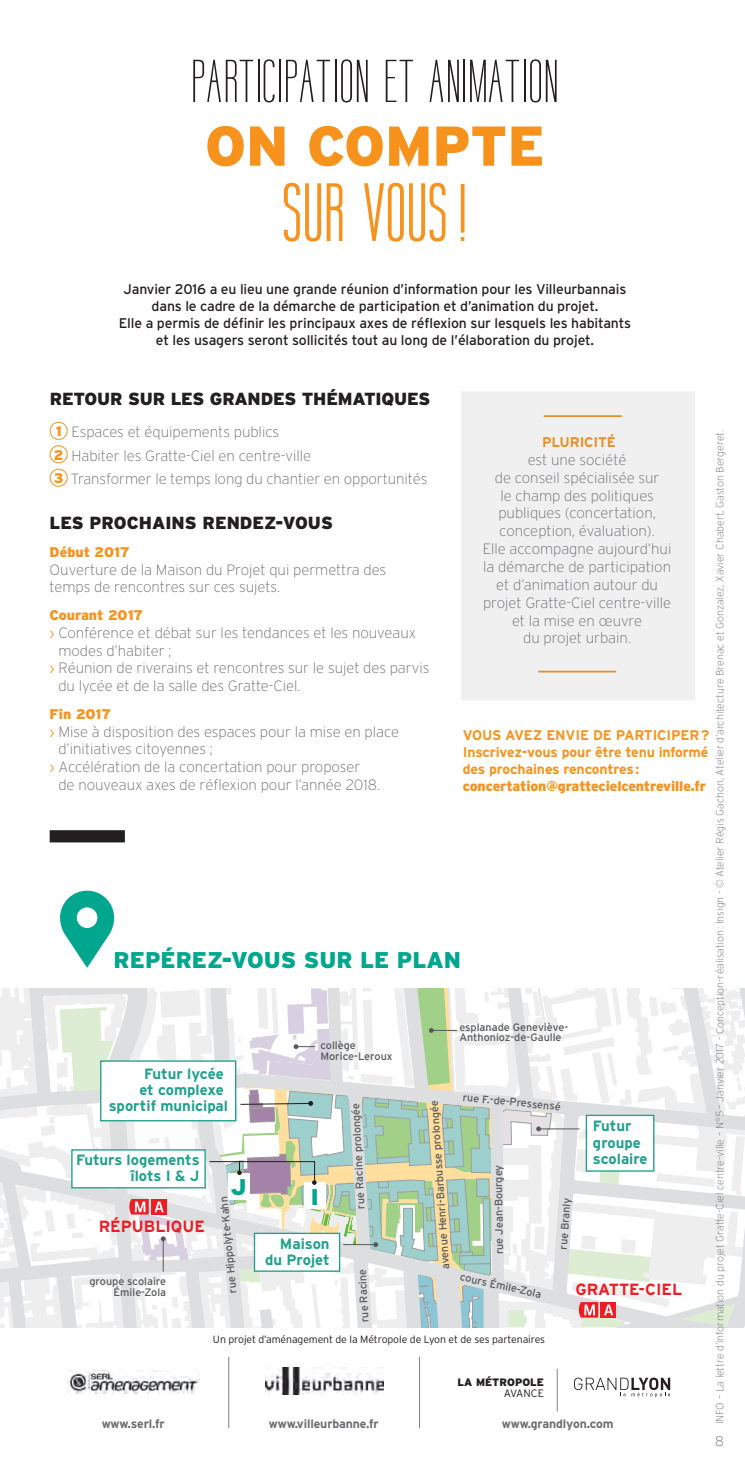
<style>
.page{position:relative;width:745px;height:1474px;background:#fff}
.page>*{position:absolute;margin:0;border:0;box-sizing:border-box;transform-origin:0 0}
.t1{font:700 71.75px "Sweetmix 1";color:#f7931d}
.t2{font:900 56px "Interstate";color:#f7931d}
.t3{font:52.5px "Sweetmix 1";color:#231f20}
.t4{font:900 22.75px "Interstate";color:#00a78e}
.t5{font:900 17.5px "Interstate";letter-spacing:-.01em;color:#231f20}
.t6{font:700 16.28px "Interstate";color:#ee1d23}
.t7{font:200 14.88px/17.8px "Interstate";color:#6c6d70}
.t8{font:700 14.88px/16.3px "Interstate";color:#20a18c;text-align:right}
.t9{font:14px/16.8px "Interstate";letter-spacing:-.01em;color:#231f20;text-align:center}
.t10{font:700 14px/16.8px "Interstate";letter-spacing:-.01em;color:#f7931d;text-align:justify}
.t11{font:900 14px "Interstate";letter-spacing:-.01em;color:#f7931d}
.t12{font:200 14px "Interstate";color:#6c6d70}
.t13{font:700 12.25px "Interstate";letter-spacing:-.01em;color:#6c6d70}
.t14{font:10.85px/10.8px "Interstate";color:#57585a}
.t15{font:900 10.67px "Interstate";color:#231f20}
.t16{font:300 10.67px "Interstate";color:#231f20}
.t17{font:200 10.5px "Interstate";color:#6c6d70}
.t18{font:300 10.5px "Interstate";letter-spacing:-.01em;color:#231f20}
.s1{font-weight:900;font-size:14px;color:#f7931d}
.s2{font-weight:300;font-size:14px;color:#f7931d}
</style>
<div class="page">
<div style="left:50px;top:422px;width:18px;height:18px;border:1px solid #f7931d;border-radius:50%"></div>
<div style="left:50px;top:445px;width:18px;height:18px;border:1px solid #f7931d;border-radius:50%"></div>
<div style="left:50px;top:469px;width:18px;height:17px;border:1px solid #f7931d;border-radius:50%"></div>
<div style="left:50px;top:830px;width:75px;height:12px;background:#231f20"></div>
<svg style="left:60px;top:890px;width:54px;height:77px"></svg>
<div style="left:460px;top:391px;width:234px;height:309px;background:#f0f0f0"></div>
<img style="left:68px;top:1370px;width:131px;height:23px">
<img style="left:265px;top:1367px;width:118px;height:27px">
<hr style="left:228px;top:1356px;width:1px;height:71px;background:#808285">
<hr style="left:419px;top:1356px;width:1px;height:71px;background:#808285">
<svg style="left:574px;top:1377px;width:95px;height:20px"></svg>
<hr style="left:556px;top:1368px;width:1px;height:43px;background:#808285">
<svg style="left:0;top:988px;width:744px;height:340px"></svg>
<h3 class="t3" style="left:191px;top:50px;width:369px">PARTICIPATION ET ANIMATION</h3>
<h2 class="t2" style="left:205px;top:114px;width:341px">ON COMPTE</h2>
<h1 class="t1" style="left:282px;top:170px;width:186px">SUR VOUS!</h1>
<p class="t9" style="left:119px;top:281px;width:513px">Janvier 2016 a eu lieu une grande réunion d’information pour les Villeurbannais dans le cadre de la démarche de participation et d’animation du projet.<br>Elle a permis de définir les principaux axes de réflexion sur lesquels les habitants et les usagers seront sollicités tout au long de l’élaboration du projet.</p>
<p class="t5" style="left:50px;top:389px;width:382px">RETOUR SUR LES GRANDES THÉMATIQUES</p>
<p class="t7" style="left:54px;top:420px;width:375px;line-height:23.4px"><span class="s1">1</span> Espaces et équipements publics<br><span class="s1">2</span> Habiter les Gratte-Ciel en centre-ville<br><span class="s1">3</span> Transformer le temps long du chantier en opportunités</p>
<p class="t17" style="left:713px;top:1424px;width:995px;rotate:-90deg">INFO – La lettre d’information du projet Gratte-Ciel centre-ville – N°5 – Janvier 2017 - Conception-réalisation: Insign - © Atelier Régis Gachon, Atelier d’architecture Brenac et Gonzalez, Xavier Chabert, Gaston Bergeret.</p>
<p class="t12" style="left:714px;top:1432px;width:10px">8</p>
<p class="t10" style="left:542px;top:433px;width:75px">PLURICITÉ</p>
<p class="t7" style="left:482px;top:451px;width:190px;text-align:center">est une société<br>de conseil spécialisée sur<br>le champ des politiques publiques (concertation, conception, évaluation).<br>Elle accompagne aujourd’hui la démarche de participation et d’animation autour du projet Gratte-Ciel centre-ville et la mise en œuvre<br>du projet urbain.</p>
<p class="t5" style="left:50px;top:513px;width:284px">LES PROCHAINS RENDEZ-VOUS</p>
<p class="t11" style="left:50px;top:544px;width:82px">Début 2017</p>
<p class="t7" style="left:50px;top:560px;width:338px">Ouverture de la Maison du Projet qui permettra des temps de rencontres sur ces sujets.</p>
<p class="t11" style="left:50px;top:607px;width:95px">Courant 2017</p>
<p class="t7" style="left:50px;top:623px;width:368px"><span class="s2">›</span> Conférence et débat sur les tendances et les nouveaux</p>
<p class="t7" style="left:58px;top:641px;width:114px">modes d’habiter ;</p>
<p class="t7" style="left:50px;top:659px;width:381px"><span class="s2">›</span> Réunion de riverains et rencontres sur le sujet des parvis</p>
<p class="t7" style="left:58px;top:677px;width:244px">du lycée et de la salle des Gratte-Ciel.</p>
<p class="t11" style="left:50px;top:705px;width:63px">Fin 2017</p>
<p class="t7" style="left:50px;top:722px;width:351px"><span class="s2">›</span> Mise à disposition des espaces pour la mise en place</p>
<p class="t7" style="left:58px;top:740px;width:156px">d’initiatives citoyennes ;</p>
<p class="t7" style="left:50px;top:758px;width:312px"><span class="s2">›</span> Accélération de la concertation pour proposer</p>
<p class="t7" style="left:58px;top:776px;width:323px">de nouveaux axes de réflexion pour l’année 2018.</p>
<p class="t10" style="left:462px;top:727px;width:248px">VOUS AVEZ ENVIE DE PARTICIPER?<br>Inscrivez-vous pour être tenu informé des prochaines rencontres:</p>
<p class="t11" style="left:462px;top:777px;width:244px">concertation@grattecielcentreville.fr</p>
<h3 class="t4" style="left:113px;top:946px;width:349px">REPÉREZ-VOUS SUR LE PLAN</h3>
<p class="t14" style="left:459px;top:1021px;width:110px">esplanade Geneviève-<br>Anthonioz-de-Gaulle</p>
<p class="t14" style="left:320px;top:1040px;width:74px">collège<br>Morice-Leroux</p>
<p class="t8" style="left:109px;top:1065px;width:121px">Futur lycée<br>et complexe sportif municipal</p>
<p class="t14" style="left:463px;top:1091px;width:100px;rotate:6deg">rue F.-de-Pressensé</p>
<p class="t14" style="left:440px;top:1269px;width:171px;rotate:-94deg">avenue Henri-Barbusse prolongée</p>
<p class="t14" style="left:355px;top:1209px;width:108px;rotate:-93deg">rue Racine prolongée</p>
<p class="t8" style="left:592px;top:1117px;width:49px;text-align:left">Futur groupe</p>
<p class="t8" style="left:76px;top:1151px;width:125px">Futurs logements</p>
<p class="t8" style="left:592px;top:1150px;width:56px">scolaire</p>
<p class="t8" style="left:130px;top:1167px;width:71px">îlots I &amp; J</p>
<p class="t14" style="left:493px;top:1254px;width:91px;rotate:-91deg">rue Jean-Bourgey</p>
<h3 class="t4" style="left:231px;top:1174px;width:17px">J</h3>
<h3 class="t4" style="left:311px;top:1184px;width:9px">I</h3>
<p class="t14" style="left:227px;top:1293px;width:99px;rotate:-96deg">rue Hippolyte-Kahn</p>
<p class="t14" style="left:557px;top:1249px;width:54px;rotate:-86deg">rue Branly</p>
<p class="t6" style="left:99px;top:1217px;width:108px">RÉPUBLIQUE</p>
<p class="t8" style="left:265px;top:1235px;width:66px">Maison du Projet</p>
<p class="t14" style="left:359px;top:1322px;width:55px;rotate:-93deg">rue Racine</p>
<p class="t14" style="left:461px;top:1271px;width:84px;rotate:12deg">cours Ém ile-Zola</p>
<p class="t14" style="left:89px;top:1275px;width:78px;text-align:right">groupe scolaire<br>Émile-Zola</p>
<p class="t6" style="left:575px;top:1279px;width:108px">GRATTE-CIEL</p>
<p class="t18" style="left:213px;top:1333px;width:333px">Un projet d’aménagement de la Métropole de Lyon et de ses partenaires</p>
<p class="t15" style="left:457px;top:1376px;width:88px">LA MÉTROPOLE</p>
<p class="t16" style="left:503px;top:1387px;width:42px">AVANCE</p>
<p class="t13" style="left:102px;top:1416px;width:65px">www.serl.fr</p>
<p class="t13" style="left:269px;top:1416px;width:111px">www.villeurbanne.fr</p>
<p class="t13" style="left:501px;top:1416px;width:113px">www.grandlyon.com</p>
</div>
